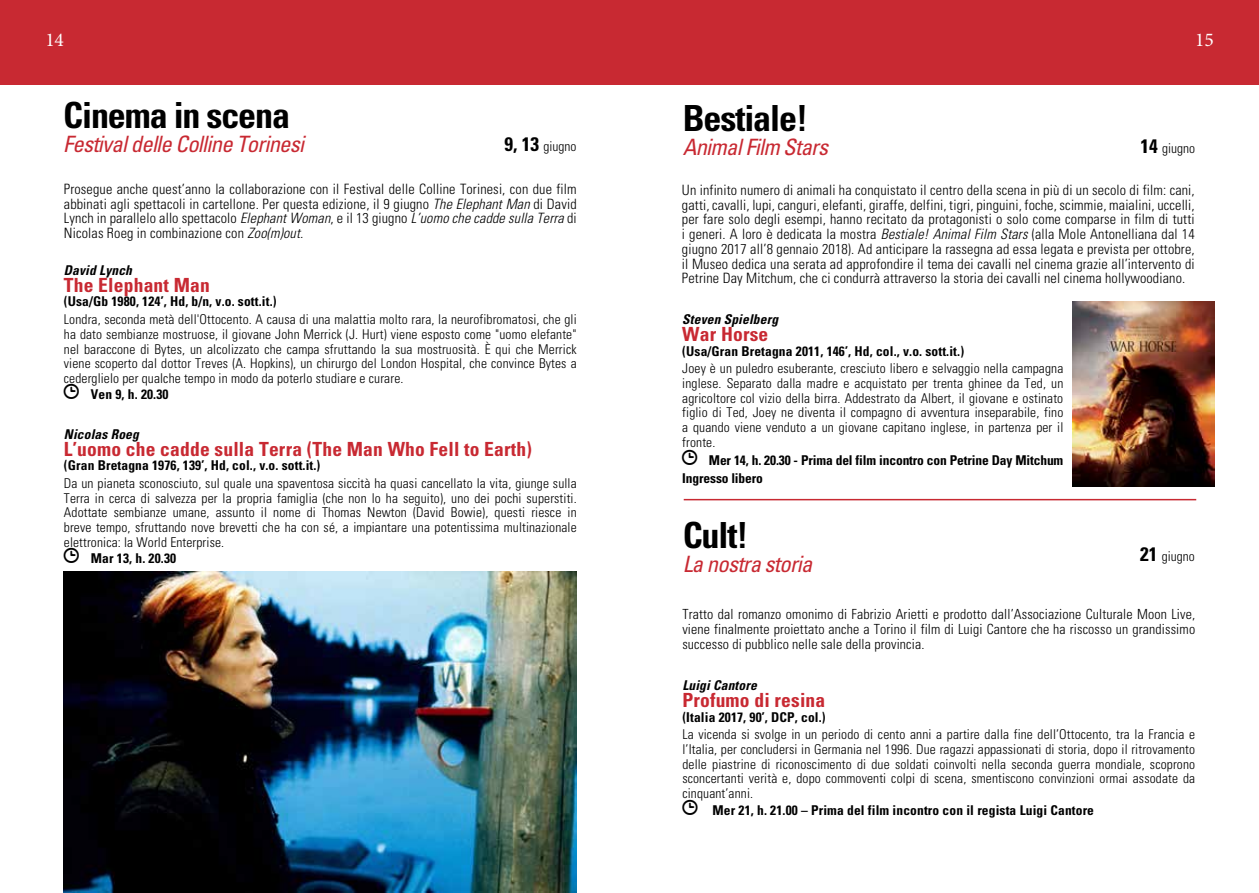
<style>
.page{position:relative;width:1259px;height:893px;background:#fff}
.page>*{position:absolute;margin:0;border:0;box-sizing:border-box;transform-origin:0 0}
.t1{font:700 condensed 36px "Univers";letter-spacing:-.03em;color:#000}
.t2{font:italic condensed 22.5px "Univers";letter-spacing:-.03em;color:#c82932}
.t3{font:700 condensed 19.5px "Univers";letter-spacing:.01em;color:#c82932}
.t4{font:19.5px "Minion Pro";color:#fff}
.t5{font:300 condensed 14.25px/14.7px "Univers";letter-spacing:.01em;color:#000;text-align:justify}
.t6{font:300 condensed 13.95px/14.7px "Univers";letter-spacing:.01em;color:#000;text-align:justify}
.t7{font:300 condensed 13.5px/14.7px "Univers";letter-spacing:.01em;color:#000;text-align:justify}
.t8{font:700 condensed 13.5px "Univers";letter-spacing:.01em;color:#000}
.t9{font:700 condensed 13.5px/18px "Univers";letter-spacing:-.01em;color:#000}
.t10{font:italic 700 condensed 13.5px "Univers";letter-spacing:.01em;color:#000}
.s1{font-weight:700;font-size:19.5px}
.s2{font-style:italic}
</style>
<div class="page">
<div style="left:0;top:0;width:1259px;height:85px;background:#c82932"></div>
<hr style="left:684px;top:499px;width:512px;height:1px;background:#c82932">
<img style="left:64px;top:571px;width:512px;height:322px">
<img style="left:1073px;top:302px;width:141px;height:184px">
<h3 class="t4" style="left:45px;top:27px;width:20px">14</h3>
<h3 class="t4" style="left:1195px;top:27px;width:20px">15</h3>
<h1 class="t1" style="left:63px;top:93px;width:228px">Cinema in scena</h1>
<h2 class="t2" style="left:63px;top:130px;width:242px">Festival delle Colline Torinesi</h2>
<p class="t7" style="left:504px;top:139px;width:73px"><span class="s1">9, 13</span> giugno</p>
<p class="t5" style="left:64px;top:182px;width:514px">Prosegue anche quest’anno la collaborazione con il Festival delle Colline Torinesi, con due film abbinati agli spettacoli in cartellone. Per questa edizione, il 9 giugno <span class="s2">The Elephant Man</span> di David Lynch in parallelo allo spettacolo <span class="s2">Elephant Woman</span>, e il 13 giugno <span class="s2">L’uomo che cadde sulla Terra</span> di Nicolas Roeg in combinazione con <span class="s2">Zoo(m)out.</span></p>
<p class="t10" style="left:64px;top:262px;width:70px">David Lynch</p>
<h3 class="t3" style="left:64px;top:273px;width:147px">The Elephant Man</h3>
<p class="t8" style="left:64px;top:293px;width:214px">(Usa/Gb 1980, 124’, Hd, b/n, v.o. sott.it.)</p>
<p class="t7" style="left:64px;top:312px;width:514px">Londra, seconda metà dell'Ottocento. A causa di una malattia molto rara, la neurofibromatosi, che gli ha dato sembianze mostruose, il giovane John Merrick (J. Hurt) viene esposto come "uomo elefante" nel baraccone di Bytes, un alcolizzato che campa sfruttando la sua mostruosità. È qui che Merrick viene scoperto dal dottor Treves (A. Hopkins), un chirurgo del London Hospital, che convince Bytes a cederglielo per qualche tempo in modo da poterlo studiare e curare.</p>
<p class="t8" style="left:91px;top:386px;width:79px">Ven 9, h. 20.30</p>
<p class="t10" style="left:64px;top:426px;width:76px">Nicolas Roeg</p>
<h3 class="t3" style="left:64px;top:437px;width:469px">L’uomo che cadde sulla Terra (The Man Who Fell to Earth)</h3>
<p class="t8" style="left:64px;top:457px;width:258px">(Gran Bretagna 1976, 139’, Hd, col., v.o. sott.it.)</p>
<p class="t7" style="left:64px;top:476px;width:514px">Da un pianeta sconosciuto, sul quale una spaventosa siccità ha quasi cancellato la vita, giunge sulla Terra in cerca di salvezza per la propria famiglia (che non lo ha seguito), uno dei pochi superstiti.<br>Adottate sembianze umane, assunto il nome di Thomas Newton (David Bowie), questi riesce in breve tempo, sfruttando nove brevetti che ha con sé, a impiantare una potentissima multinazionale elettronica: la World Enterprise.</p>
<p class="t8" style="left:91px;top:550px;width:87px">Mar 13, h. 20.30</p>
<h1 class="t1" style="left:682px;top:96px;width:127px">Bestiale!</h1>
<h2 class="t2" style="left:682px;top:132px;width:147px">Animal Film Stars</h2>
<p class="t7" style="left:1140px;top:141px;width:56px"><span class="s1">14</span> giugno</p>
<p class="t5" style="left:682px;top:183px;width:514px">Un infinito numero di animali ha conquistato il centro della scena in più di un secolo di film: cani, gatti, cavalli, lupi, canguri, elefanti, giraffe, delfini, tigri, pinguini, foche, scimmie, maialini, uccelli, per fare solo degli esempi, hanno recitato da protagonisti o solo come comparse in film di tutti i generi. A loro è dedicata la mostra <span class="s2">Bestiale! Animal Film Stars</span> (alla Mole Antonelliana dal 14 giugno 2017 all’8 gennaio 2018). Ad anticipare la rassegna ad essa legata e prevista per ottobre, il Museo dedica una serata ad approfondire il tema dei cavalli nel cinema grazie all’intervento di Petrine Day Mitchum, che ci condurrà attraverso la storia dei cavalli nel cinema hollywoodiano.</p>
<p class="t10" style="left:682px;top:311px;width:97px">Steven Spielberg</p>
<h3 class="t3" style="left:682px;top:322px;width:88px">War Horse</h3>
<p class="t8" style="left:682px;top:342px;width:283px">(Usa/Gran Bretagna 2011, 146’, Hd, col., v.o. sott.it.)</p>
<p class="t7" style="left:682px;top:361px;width:382px">Joey è un puledro esuberante, cresciuto libero e selvaggio nella campagna inglese. Separato dalla madre e acquistato per trenta ghinee da Ted, un agricoltore col vizio della birra. Addestrato da Albert, il giovane e ostinato figlio di Ted, Joey ne diventa il compagno di avventura inseparabile, fino a quando viene venduto a un giovane capitano inglese, in partenza per il fronte.</p>
<p class="t9" style="left:682px;top:451px;width:382px;text-indent:27px">Mer 14, h. 20.30 - Prima del film incontro con Petrine Day Mitchum<br>Ingresso libero</p>
<h1 class="t1" style="left:682px;top:513px;width:67px">Cult!</h1>
<h2 class="t2" style="left:682px;top:549px;width:131px">La nostra storia</h2>
<p class="t7" style="left:1140px;top:549px;width:56px"><span class="s1">21</span> giugno</p>
<p class="t6" style="left:682px;top:607px;width:514px">Tratto dal romanzo omonimo di Fabrizio Arietti e prodotto dall’Associazione Culturale Moon Live, viene finalmente proiettato anche a Torino il film di Luigi Cantore che ha riscosso un grandissimo successo di pubblico nelle sale della provincia.</p>
<p class="t10" style="left:682px;top:677px;width:76px">Luigi Cantore</p>
<h3 class="t3" style="left:682px;top:688px;width:144px">Profumo di resina</h3>
<p class="t8" style="left:682px;top:708px;width:145px">(Italia 2017, 90’, DCP, col.)</p>
<p class="t7" style="left:682px;top:727px;width:514px">La vicenda si svolge in un periodo di cento anni a partire dalla fine dell’Ottocento, tra la Francia e l’Italia, per concludersi in Germania nel 1996. Due ragazzi appassionati di storia, dopo il ritrovamento delle piastrine di riconoscimento di due soldati coinvolti nella seconda guerra mondiale, scoprono sconcertanti verità e, dopo commoventi colpi di scena, smentiscono convinzioni ormai assodate da cinquant’anni.</p>
<p class="t8" style="left:712px;top:801px;width:383px">Mer 21, h. 21.00 – Prima del film incontro con il regista Luigi Cantore</p>
</div>
